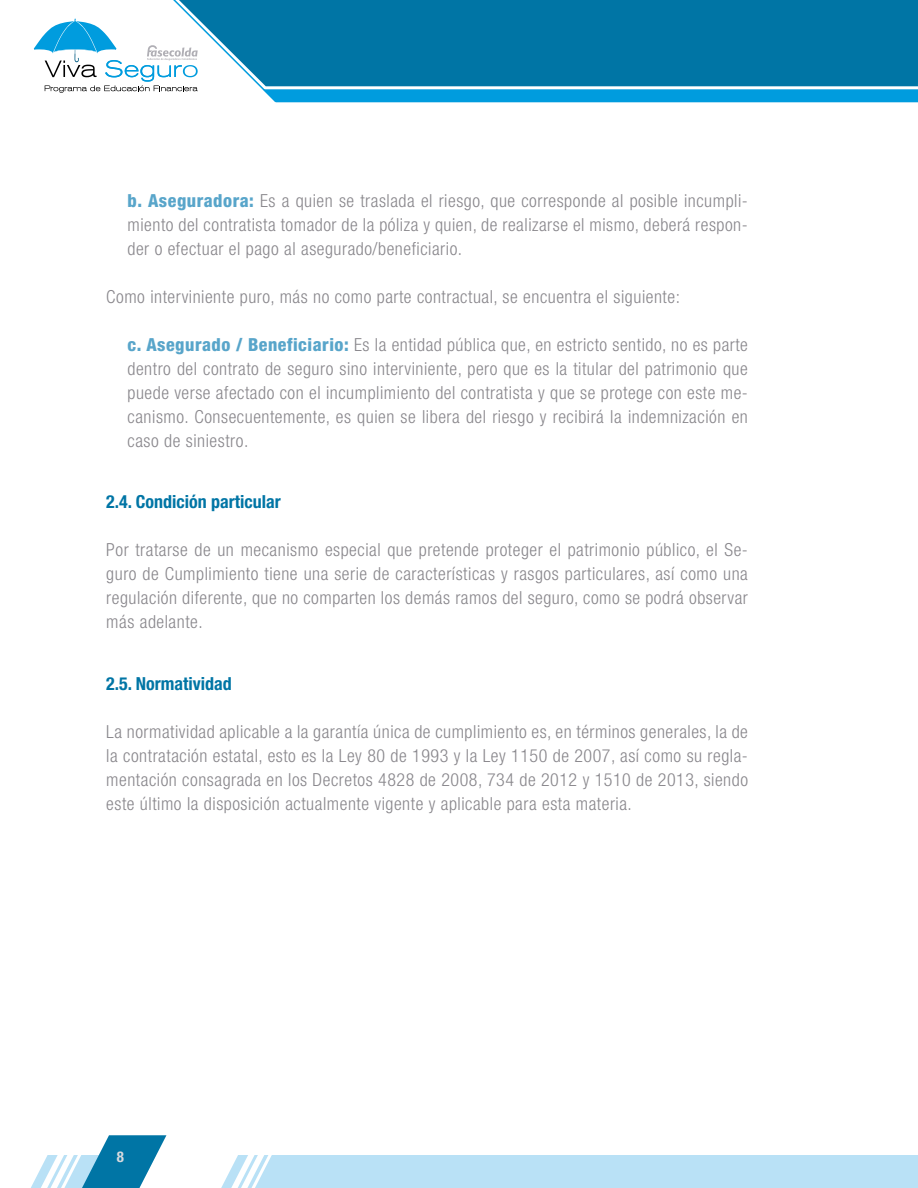
<style>
.page{position:relative;width:918px;height:1188px;background:#fff}
.page>*{position:absolute;margin:0;border:0;box-sizing:border-box;transform-origin:0 0}
.t1{font:300 condensed 18px/24px "Helvetica Neue LT Std";letter-spacing:.03em;color:#89878c;text-align:justify}
.t2{font:700 condensed 18px "Helvetica Neue LT Std";color:#0075a5}
.t3{font:700 condensed 14.85px "Helvetica Neue LT Std";color:#d8dade}
.s1{font-weight:800;color:#58a5ca}
</style>
<div class="page">
<div style="left:0;top:1155px;width:918px;height:33px;background:#b9e1f6"></div>
<svg style="left:0;top:1135px;width:272px;height:53px"></svg>
<svg style="left:34px;top:0;width:884px;height:103px"></svg>
<p class="t1" style="left:128px;top:188px;width:622px"><span class="s1">b. Aseguradora:</span> Es a quien se traslada el riesgo, que corresponde al posible incumpli&shy;miento del contratista tomador de la póliza y quien, de realizarse el mismo, deberá respon&shy;der o efectuar el pago al asegurado/beneficiario.</p>
<p class="t1" style="left:106px;top:284px;width:575px">Como interviniente puro, más no como parte contractual, se encuentra el siguiente:</p>
<p class="t1" style="left:128px;top:332px;width:622px"><span class="s1">c. Asegurado / Beneficiario:</span> Es la entidad pública que, en estricto sentido, no es parte dentro del contrato de seguro sino interviniente, pero que es la titular del patrimonio que puede verse afectado con el incumplimiento del contratista y que se protege con este me&shy;canismo. Consecuentemente, es quien se libera del riesgo y recibirá la indemnización en caso de siniestro.</p>
<p class="t2" style="left:106px;top:491px;width:176px">2.4. Condición particular</p>
<p class="t1" style="left:106px;top:538px;width:643px">Por tratarse de un mecanismo especial que pretende proteger el patrimonio público, el Se&shy;guro de Cumplimiento tiene una serie de características y rasgos particulares, así como una regulación diferente, que no comparten los demás ramos del seguro, como se podrá observar más adelante.</p>
<p class="t2" style="left:106px;top:673px;width:127px">2.5. Normatividad</p>
<p class="t1" style="left:106px;top:719px;width:643px">La normatividad aplicable a la garantía única de cumplimiento es, en términos generales, la de la contratación estatal, esto es la Ley 80 de 1993 y la Ley 1150 de 2007, así como su regla&shy;mentación consagrada en los Decretos 4828 de 2008, 734 de 2012 y 1510 de 2013, siendo este último la disposición actualmente vigente y aplicable para esta materia.</p>
<p class="t3" style="left:117px;top:1148px;width:9px">8</p>
</div>
